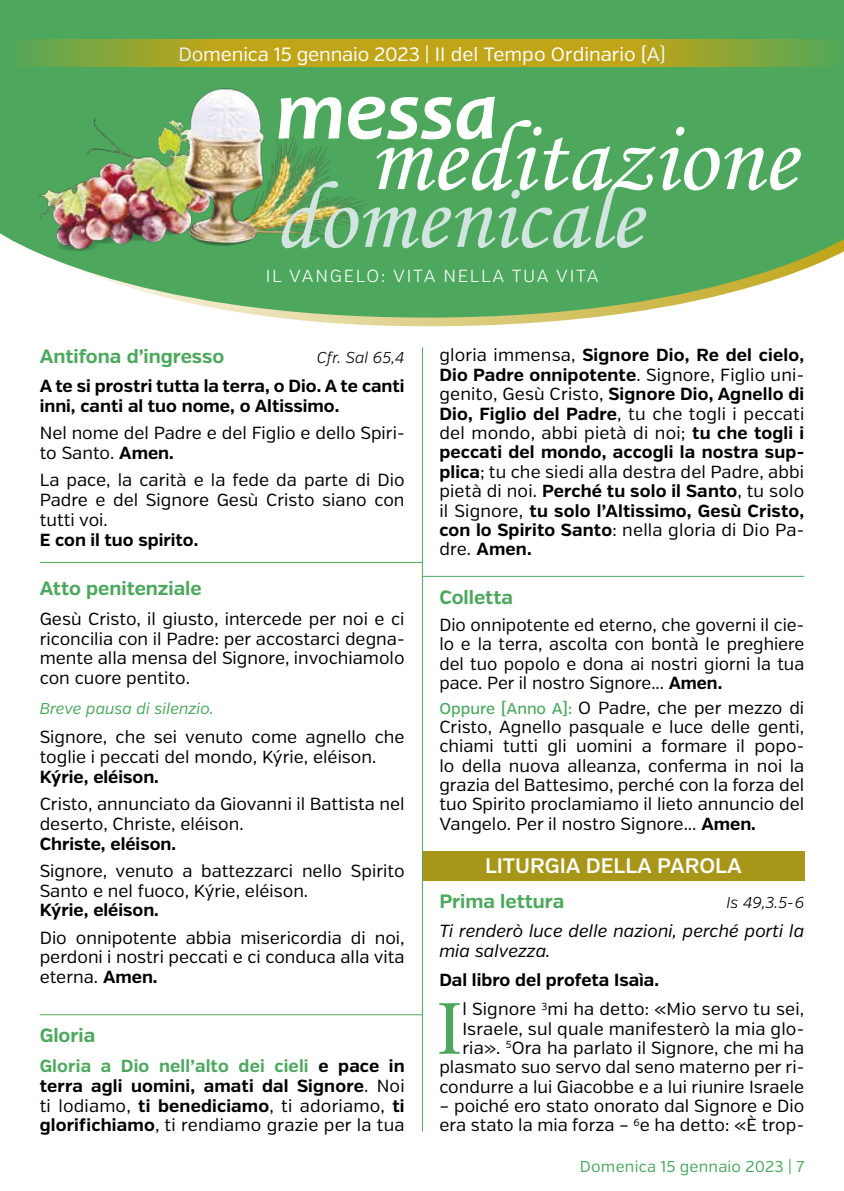
<style>
.page{position:relative;width:844px;height:1191px;background:#fff}
.page>*{position:absolute;margin:0;border:0;box-sizing:border-box;transform-origin:0 0}
.t1{font:italic 700 85.58px "Candara";color:#fff}
.t2{font:72.62px "Sabon";color:#4da85e}
.t3{font:600 21px "Verb";color:#fff}
.t4{font:700 19.25px "Verb";color:#4da85e}
.t5{font:19.25px "Verb";letter-spacing:-.005em;color:#fff}
.t6{font:17.5px/19.8px "Verb";color:#000}
.t7{font:700 17.5px/19.4px "Verb";color:#000;text-align:justify}
.t8{font:italic 17.5px/19.4px "Verb";color:#000}
.t9{font:300 17.5px "Verb";letter-spacing:.1em;color:#fff}
.t10{font:15.75px "Verb";letter-spacing:.01em;color:#4da85e}
.t11{font:italic 300 15.75px "Verb";color:#000}
.t12{font:italic 15.75px "Verb";color:#4da85e}
.s1{font-weight:700}
.s2{color:#4da85e}
.s3{font-weight:400}
.s4{font-weight:500;font-size:15.75px;color:#4da85e}
</style>
<div class="page">
<hr style="left:40px;top:562px;width:382px;height:1px;background:#4da85e">
<hr style="left:40px;top:1014px;width:382px;height:1px;background:#4da85e">
<hr style="left:422px;top:576px;width:382px;height:1px;background:#4da85e">
<div style="left:422px;top:851px;width:382px;height:30px;background:#a89618"></div>
<hr style="left:422px;top:347px;width:1px;height:784px;background:#4da85e">
<svg style="left:273px;top:317px;width:322px;height:9px"></svg>
<svg style="left:0;top:0;width:843px;height:317px;fill:#4da85e"></svg>
<img style="left:14px;top:83px;width:362px;height:181px">
<svg style="left:281px;top:120px;width:519px;height:128px"></svg>
<svg style="left:0;top:40px;width:843px;height:27px;fill:#c0a518"></svg>
<p class="t5" style="left:178px;top:43px;width:488px">Domenica 15 gennaio 2023 | II del Tempo Ordinario (A)</p>
<h1 class="t1" style="left:275px;top:57px;width:223px">messa</h1>
<p class="t9" style="left:265px;top:265px;width:334px">IL VANGELO: VITA NELLA TUA VITA</p>
<p class="t4" style="left:40px;top:344px;width:186px">Antifona d’ingresso</p>
<p class="t11" style="left:317px;top:348px;width:89px">Cfr. Sal 65,4</p>
<p class="t7" style="left:40px;top:377px;width:366px">A te si prostri tutta la terra, o Dio. A te canti inni, canti al tuo nome, o Altissimo.</p>
<p class="t6" style="left:40px;top:424px;width:366px">Nel nome del Padre e del Figlio e dello Spiri&shy;to Santo. <span class="s1">Amen.</span></p>
<p class="t6" style="left:40px;top:470px;width:366px;text-align:justify">La pace, la carità e la fede da parte di Dio Padre e del Signore Gesù Cristo siano con tutti voi.</p>
<p class="t7" style="left:40px;top:530px;width:160px">E con il tuo spirito.</p>
<p class="t4" style="left:40px;top:576px;width:163px">Atto penitenziale</p>
<p class="t6" style="left:40px;top:609px;width:366px;text-align:justify">Gesù Cristo, il giusto, intercede per noi e ci riconcilia con il Padre: per accostarci degna&shy;mente alla mensa del Signore, invochiamolo con cuore pentito.</p>
<p class="t12" style="left:40px;top:699px;width:175px">Breve pausa di silenzio.</p>
<p class="t6" style="left:40px;top:727px;width:366px">Signore, che sei venuto come agnello che toglie i peccati del mondo, Kýrie, eléison.</p>
<p class="t7" style="left:40px;top:767px;width:121px">Kýrie, eléison.</p>
<p class="t6" style="left:40px;top:794px;width:366px">Cristo, annunciato da Giovanni il Battista nel deserto, Christe, eléison.</p>
<p class="t7" style="left:40px;top:834px;width:138px">Christe, eléison.</p>
<p class="t6" style="left:40px;top:861px;width:366px">Signore, venuto a battezzarci nello Spirito<br>Santo e nel fuoco, Kýrie, eléison.</p>
<p class="t7" style="left:40px;top:901px;width:121px">Kýrie, eléison.</p>
<p class="t6" style="left:40px;top:928px;width:366px;text-align:justify">Dio onnipotente abbia misericordia di noi, perdoni i nostri peccati e ci conduca alla vita eterna. <span class="s1">Amen.</span></p>
<p class="t4" style="left:40px;top:1024px;width:57px">Gloria</p>
<p class="t7" style="left:40px;top:1056px;width:366px"><span class="s2">Gloria a Dio nell’alto dei cieli</span> e pace in terra agli uomini, amati dal Signore<span class="s3">. Noi ti lodiamo,</span> ti benediciamo<span class="s3">, ti adoriamo,</span> ti glorifichiamo<span class="s3">, ti rendiamo grazie per la tua</span></p>
<p class="t7" style="left:439px;top:346px;width:366px"><span class="s3">gloria immensa,</span> Signore Dio, Re del cielo, Dio Padre onnipotente<span class="s3">. Signore, Figlio uni&shy;genito, Gesù Cristo,</span> Signore Dio, Agnello di Dio, Figlio del Padre<span class="s3">, tu che togli i peccati del mondo, abbi pietà di noi;</span> tu che togli i peccati del mondo, accogli la nostra sup&shy;plica<span class="s3">; tu che siedi alla destra del Padre, abbi pietà di noi.</span> Perché tu solo il Santo<span class="s3">, tu solo il Signore,</span> tu solo l’Altissimo, Gesù Cristo, con lo Spirito Santo<span class="s3">: nella gloria di Dio Pa&shy;dre.</span> Amen.</p>
<p class="t4" style="left:439px;top:585px;width:75px">Colletta</p>
<p class="t6" style="left:439px;top:615px;width:366px;text-align:justify">Dio onnipotente ed eterno, che governi il cie&shy;lo e la terra, ascolta con bontà le preghiere del tuo popolo e dona ai nostri giorni la tua pace. Per il nostro Signore... <span class="s1">Amen.</span></p>
<p class="t6" style="left:439px;top:698px;width:366px;text-align:justify"><span class="s4">Oppure [Anno A]:</span> O Padre, che per mezzo di Cristo, Agnello pasquale e luce delle genti, chiami tutti gli uomini a formare il popo&shy;lo della nuova alleanza, conferma in noi la grazia del Battesimo, perché con la forza del tuo Spirito proclamiamo il lieto annuncio del Vangelo. Per il nostro Signore... <span class="s1">Amen.</span></p>
<p class="t3" style="left:485px;top:853px;width:258px">LITURGIA DELLA PAROLA</p>
<p class="t4" style="left:439px;top:889px;width:126px">Prima lettura</p>
<p class="t11" style="left:726px;top:893px;width:79px">Is 49,3.5-6</p>
<p class="t8" style="left:439px;top:921px;width:366px">Ti renderò luce delle nazioni, perché porti la mia salvezza.</p>
<p class="t7" style="left:439px;top:970px;width:221px">Dal libro del profeta Isaìa.</p>
<h2 class="t2" style="left:437px;top:985px;width:26px">I</h2>
<p class="t6" style="left:439px;top:999px;width:366px;line-height:19.2px;text-align:right">l Signore <sup>3</sup>mi ha detto: «Mio servo tu sei, Israele, sul quale manifesterò la mia glo&shy;ria». <sup>5</sup>Ora ha parlato il Signore, che mi ha plasmato suo servo dal seno materno per ri&shy;condurre a lui Giacobbe e a lui riunire Israele</p>
<p class="t6" style="left:439px;top:1096px;width:366px">– poiché ero stato onorato dal Signore e Dio era stato la mia forza – <sup>6</sup>e ha detto: «È trop-</p>
<p class="t10" style="left:580px;top:1157px;width:226px">Domenica 15 gennaio 2023 | 7</p>
</div>
